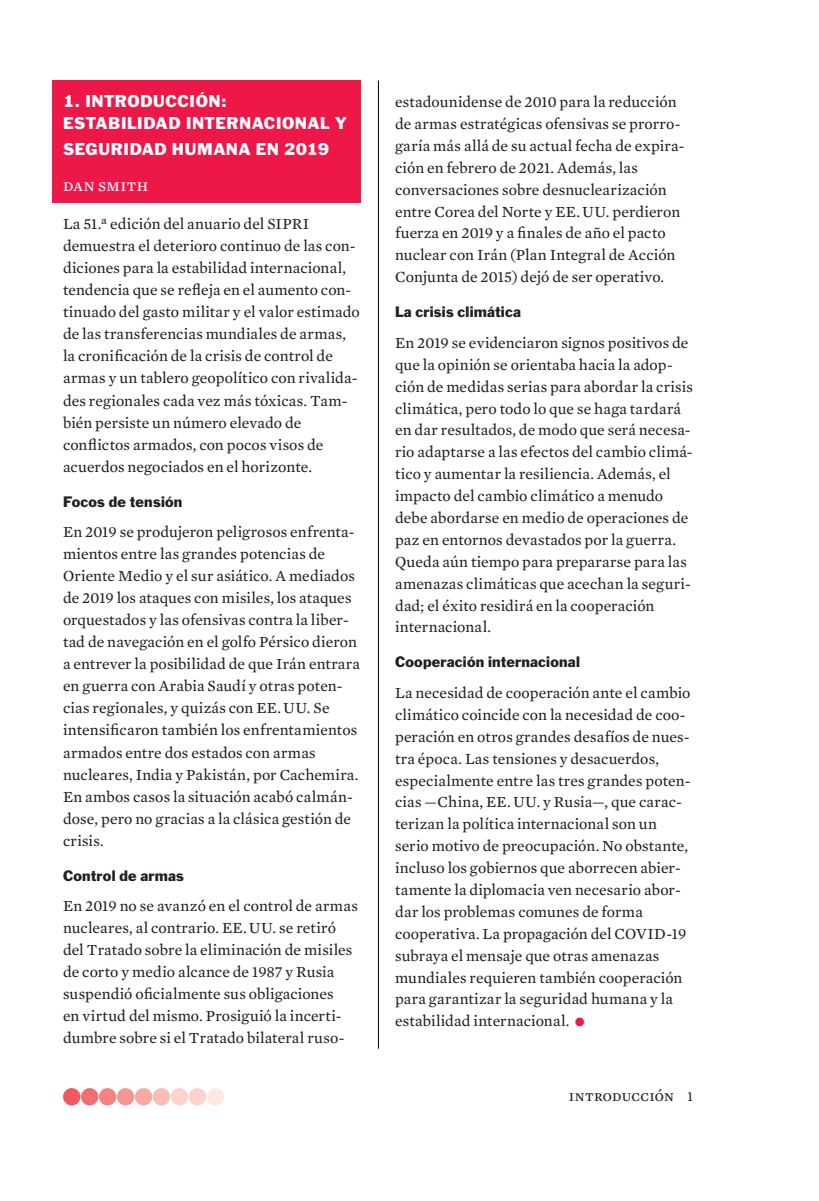
<style>
.page{position:relative;width:819px;height:1201px;background:#fff}
.page>*{position:absolute;margin:0;border:0;box-sizing:border-box;transform-origin:0 0}
.Author_NEW{font:17.5px "Mercury Text G2 Roman SC";letter-spacing:.025em;color:#fff}
.Normal_first_paragra{font:15.75px/21.9px "Mercury Text G2";letter-spacing:.005em;color:#231f20}
.Headline_A_NEW{font:15.75px/22.1px "Franklin Gothic";letter-spacing:.02em;color:#fff}
.Header_odd{font:15.75px "Mercury Text G2 Roman SC";letter-spacing:.015em;color:#231f20}
.Headline_B{font:14px "Franklin Gothic";letter-spacing:.015em;color:#231f20}
.s1{font-size:31.5px;color:#ed1748}
.s2{font-size:14px}
</style>
<div class="page">
<div style="left:53px;top:80px;width:308px;height:123px;background:#ed1748"></div>
<div style="left:206px;top:1088px;width:18px;height:17px;background:#fde8e3;border-radius:50%"></div>
<div style="left:189px;top:1088px;width:17px;height:17px;background:#fbd3cb;border-radius:50%"></div>
<div style="left:171px;top:1088px;width:17px;height:17px;background:#fbd3cb;border-radius:50%"></div>
<div style="left:153px;top:1088px;width:17px;height:17px;background:#fabeb6;border-radius:50%"></div>
<div style="left:135px;top:1088px;width:17px;height:17px;background:#f8aaa2;border-radius:50%"></div>
<div style="left:117px;top:1088px;width:17px;height:17px;background:#f59690;border-radius:50%"></div>
<div style="left:99px;top:1088px;width:17px;height:17px;background:#f3847f;border-radius:50%"></div>
<div style="left:81px;top:1088px;width:17px;height:17px;background:#f26f6f;border-radius:50%"></div>
<div style="left:63px;top:1088px;width:17px;height:17px;background:#f05961;border-radius:50%"></div>
<hr style="left:378px;top:80px;width:1px;height:968px;background:#000">
<p class="Headline_A_NEW" style="left:63px;top:90px;width:285px">1. INTRODUCCIÓN:<br>ESTABILIDAD INTERNACIONAL Y</p>
<p class="Headline_A_NEW" style="left:63px;top:137px;width:267px">SEGURIDAD HUMANA EN 2019</p>
<p class="Author_NEW" style="left:63px;top:174px;width:87px">dan smith</p>
<p class="Normal_first_paragra" style="left:63px;top:212px;width:298px">La 51.ª edición del anuario del SIPRI demuestra el deterioro continuo de las con&shy;diciones para la estabilidad internacional, tendencia que se refleja en el aumento con&shy;tinuado del gasto militar y el valor estimado de las transferencias mundiales de armas, la cronificación de la crisis de control de armas y un tablero geopolítico con rivalida&shy;des regionales cada vez más tóxicas. Tam&shy;bién persiste un número elevado de conflictos armados, con pocos visos de acuerdos negociados en el horizonte.</p>
<p class="Headline_B" style="left:63px;top:492px;width:121px">Focos de tensión</p>
<p class="Normal_first_paragra" style="left:63px;top:520px;width:298px">En 2019 se produjeron peligrosos enfrenta&shy;mientos entre las grandes potencias de Oriente Medio y el sur asiático. A mediados de 2019 los ataques con misiles, los ataques orquestados y las ofensivas contra la liber&shy;tad de navegación en el golfo Pérsico dieron a entrever la posibilidad de que Irán entrara en guerra con Arabia Saudí y otras poten&shy;cias regionales, y quizás con EE. UU. Se intensificaron también los enfrentamientos armados entre dos estados con armas nucleares, India y Pakistán, por Cachemira.<br>En ambos casos la situación acabó calmán&shy;dose, pero no gracias a la clásica gestión de crisis.</p>
<p class="Headline_B" style="left:63px;top:866px;width:122px">Control de armas</p>
<p class="Normal_first_paragra" style="left:63px;top:894px;width:296px">En 2019 no se avanzó en el control de armas nucleares, al contrario. EE. UU. se retiró del Tratado sobre la eliminación de misiles de corto y medio alcance de 1987 y Rusia suspendió oficialmente sus obligaciones<br>en virtud del mismo. Prosiguió la incerti&shy;dumbre sobre si el Tratado bilateral ruso-</p>
<p class="Normal_first_paragra" style="left:395px;top:90px;width:291px">estadounidense de 2010 para la reducción de armas estratégicas ofensivas se prorro&shy;garía más allá de su actual fecha de expira&shy;ción en febrero de 2021. Además, las conversaciones sobre desnuclearización entre Corea del Norte y EE. UU. perdieron fuerza en 2019 y a finales de año el pacto nuclear con Irán (Plan Integral de Acción Conjunta de 2015) dejó de ser operativo.</p>
<p class="Headline_B" style="left:395px;top:303px;width:127px">La crisis climática</p>
<p class="Normal_first_paragra" style="left:395px;top:331px;width:299px">En 2019 se evidenciaron signos positivos de que la opinión se orientaba hacia la adop&shy;ción de medidas serias para abordar la crisis climática, pero todo lo que se haga tardará en dar resultados, de modo que será necesa&shy;rio adaptarse a las efectos del cambio climá&shy;tico y aumentar la resiliencia. Además, el impacto del cambio climático a menudo debe abordarse en medio de operaciones de paz en entornos devastados por la guerra.<br>Queda aún tiempo para prepararse para las amenazas climáticas que acechan la seguri&shy;dad; el éxito residirá en la cooperación internacional.</p>
<p class="Headline_B" style="left:395px;top:653px;width:186px">Cooperación internacional</p>
<p class="Normal_first_paragra" style="left:395px;top:681px;width:297px">La necesidad de cooperación ante el cambio climático coincide con la necesidad de coo&shy;peración en otros grandes desafíos de nues&shy;tra época. Las tensiones y desacuerdos, especialmente entre las tres grandes poten&shy;cias —China, EE. UU. y Rusia—, que carac&shy;terizan la política internacional son un serio motivo de preocupación. No obstante, incluso los gobiernos que aborrecen abier&shy;tamente la diplomacia ven necesario abor&shy;dar los problemas comunes de forma cooperativa. La propagación del COVID-19 subraya el mensaje que otras amenazas mundiales requieren también cooperación para garantizar la seguridad humana y la estabilidad internacional. <span class="s1">•</span></p>
<p class="Header_odd" style="left:568px;top:1085px;width:126px">introducción <span class="s2">1</span></p>
</div>
